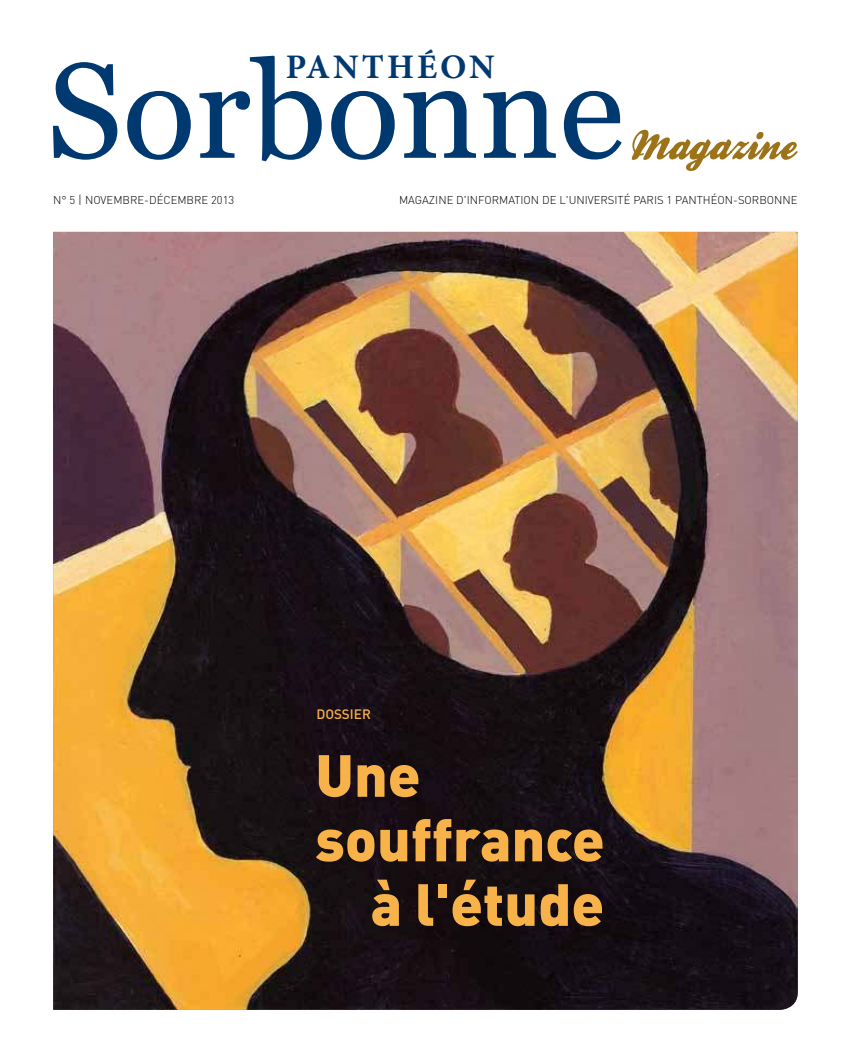
<style>
.page{position:relative;width:851px;height:1063px;background:#fff}
.page>*{position:absolute;margin:0;border:0;box-sizing:border-box;transform-origin:0 0}
.t1{font:135px "Vani";color:#003870}
.t2{font:900 58.5px "DIN";color:#f7b249}
.t3{font:700 34.5px "Minion Pro";letter-spacing:.09em;color:#003870}
.t4{font:500 13.5px "DIN";color:#f7b249}
.t5{font:300 11.25px "DIN";color:#000}
.s1{font-size:12px}
</style>
<div class="page">
<svg style="left:631px;top:130px;width:166px;height:41px"></svg>
<img style="left:53px;top:232px;width:744px;height:778px">
<h3 class="t3" style="left:286px;top:46px;width:210px">PANTHÉON</h3>
<h1 class="t1" style="left:47px;top:32px;width:579px">Sorbonne</h1>
<p class="t5" style="left:53px;top:193px;width:183px">N° 5 <span class="s1">|</span> NOVEMBRE-DÉCEMBRE 2013</p>
<p class="t5" style="left:399px;top:193px;width:400px">MAGAZINE D'INFORMATION DE L'UNIVERSITÉ PARIS 1 PANTHÉON-SORBONNE</p>
<p class="t4" style="left:316px;top:706px;width:56px">DOSSIER</p>
<h2 class="t2" style="left:315px;top:741px;width:107px">Une</h2>
<h2 class="t2" style="left:315px;top:805px;width:291px">souffrance</h2>
<h2 class="t2" style="left:370px;top:870px;width:235px">à l'étude</h2>
</div>
